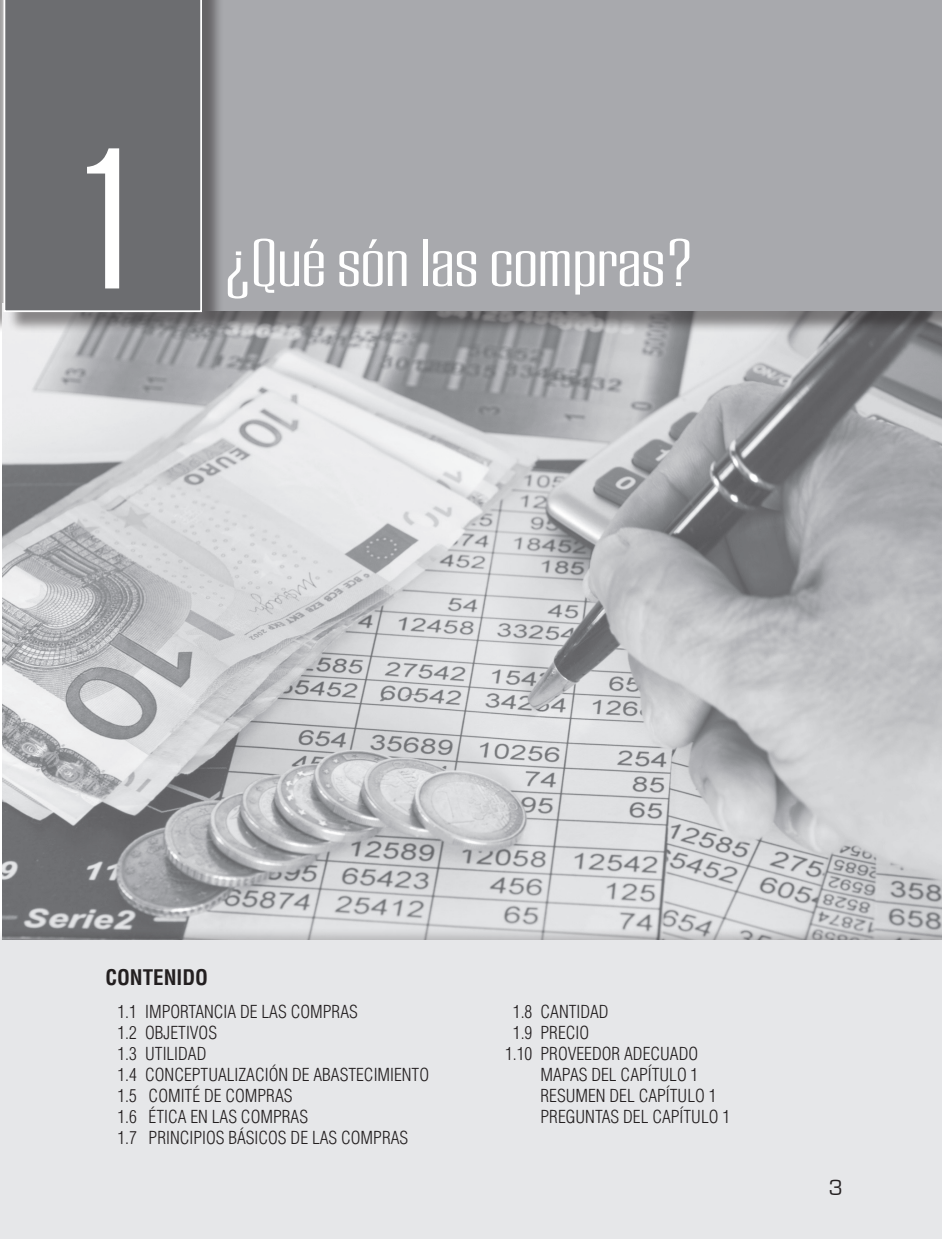
<style>
.page{position:relative;width:942px;height:1239px;background:#fff}
.page>*{position:absolute;margin:0;border:0;box-sizing:border-box;transform-origin:0 0}
.t1{font:300 210px "Europa Grotesque";color:#fff}
.t2{font:300 70px "Europa Grotesque";color:#fff}
.t3{font:22.75px "Eurostile";color:#231f20}
.t4{font:700 condensed 21px "Helvetica LT Std";color:#231f20}
.t5{font:300 condensed 17.5px/21px "Helvetica LT Std";color:#231f20}
</style>
<div class="page">
<div style="left:0;top:0;width:22px;height:345px;background:#231f20;opacity:.5"></div>
<img style="left:3px;top:303px;width:939px;height:624px">
<div style="left:200px;top:0;width:742px;height:345px;background:#231f20;opacity:.5"></div>
<div style="left:198px;top:0;width:744px;height:311px;background:#a8a9ad"></div>
<div style="left:6px;top:0;width:225px;height:341px;background:#231f20;opacity:.5"></div>
<div style="left:4px;top:0;width:198px;height:312px;background:#6c6d70"></div>
<div style="left:0;top:927px;width:942px;height:312px;background:#231f20;opacity:.25"></div>
<div style="left:0;top:940px;width:942px;height:299px;background:#e6e7e9"></div>
<h1 class="t1" style="left:65px;top:75px;width:79px">1</h1>
<h2 class="t2" style="left:225px;top:215px;width:469px">¿Qué són las compras?</h2>
<p class="t4" style="left:105px;top:964px;width:104px">CONTENIDO</p>
<p class="t5" style="left:118px;top:1001px;width:313px">1.1 IMPORTANCIA DE LAS COMPRAS<br>1.2 OBJETIVOS<br>1.3 UTILIDAD<br>1.4 CONCEPTUALIZACIÓN DE ABASTECIMIENTO<br>1.5 COMITÉ DE COMPRAS<br>1.6 ÉTICA EN LAS COMPRAS<br>1.7 PRINCIPIOS BÁSICOS DE LAS COMPRAS</p>
<p class="t5" style="left:513px;top:1001px;width:97px">1.8 CANTIDAD</p>
<p class="t5" style="left:513px;top:1022px;width:78px">1.9 PRECIO</p>
<p class="t5" style="left:505px;top:1043px;width:194px">1.10 PROVEEDOR ADECUADO</p>
<p class="t5" style="left:540px;top:1064px;width:159px">MAPAS DEL CAPÍTULO 1</p>
<p class="t5" style="left:540px;top:1085px;width:177px">RESUMEN DEL CAPÍTULO 1</p>
<p class="t5" style="left:540px;top:1106px;width:191px">PREGUNTAS DEL CAPÍTULO 1</p>
<h3 class="t3" style="left:829px;top:1175px;width:15px">3</h3>
</div>
